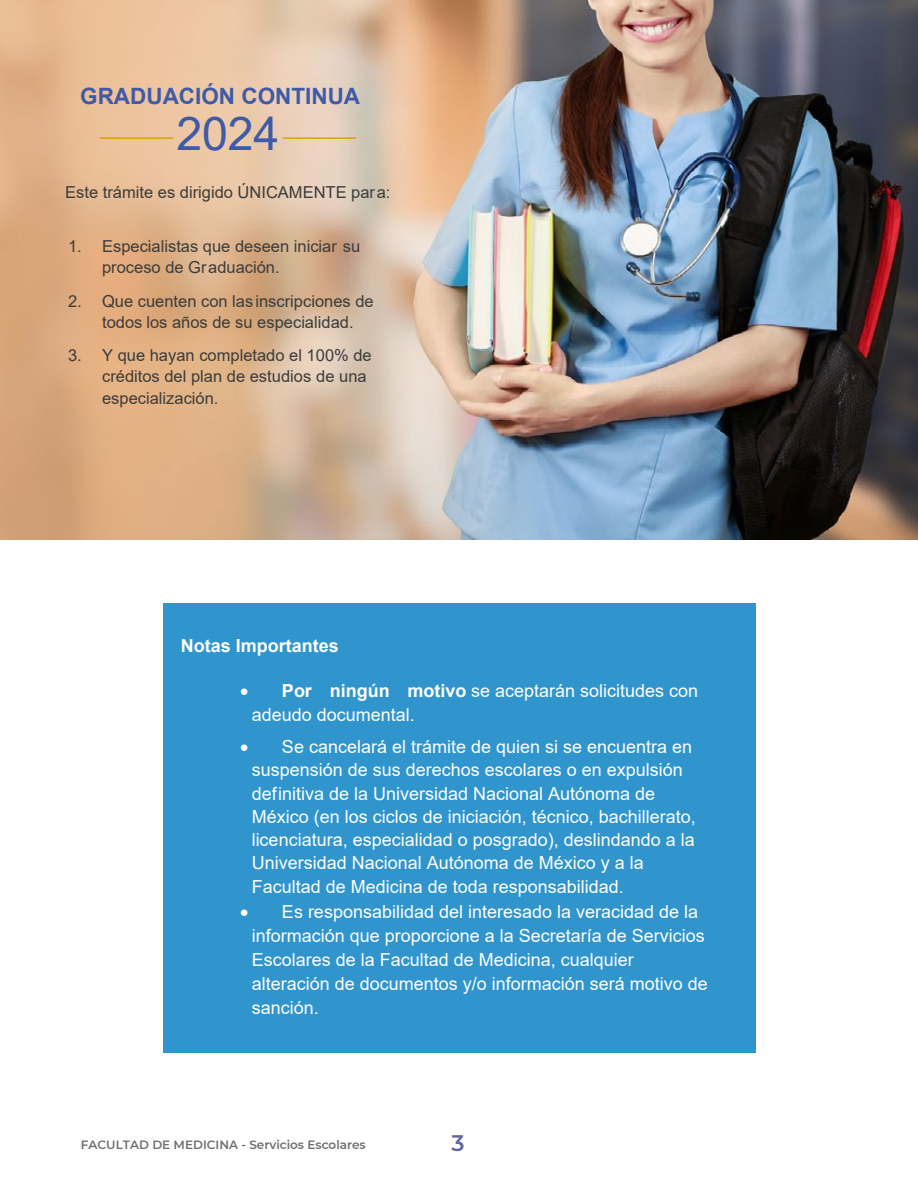
<style>
.page{position:relative;width:918px;height:1188px;background:#fff}
.page>*{position:absolute;margin:0;border:0;box-sizing:border-box;transform-origin:0 0}
.t1{font:46.5px "Arial";color:#3f5aa6}
.t2{font:700 22.5px "Arial";color:#3f5aa6}
.t3{font:600 22.5px "Montserrat";color:#6565a4}
.t4{font:18px/23.2px "Arial";color:#fff}
.t5{font:700 18px "Arial";color:#fff}
.t6{font:16.5px/21px "Arial";color:#3c3c3b}
.t7{font:600 12px "Montserrat";color:#706f6f}
.s1{font-weight:700}
</style>
<div class="page">
<img style="left:1px;top:0;width:917px;height:540px">
<div style="left:163px;top:603px;width:592px;height:449px;background:#3095cc"></div>
<hr style="left:100px;top:137px;width:73px;height:2px;background:#d7a500">
<hr style="left:283px;top:137px;width:73px;height:2px;background:#d7a500">
<p class="t2" style="left:80px;top:80px;width:281px">GRADUACIÓN CONTINUA</p>
<h1 class="t1" style="left:176px;top:102px;width:104px">2024</h1>
<p class="t6" style="left:65px;top:181px;width:327px">Este trámite es dirigido ÚNICAMENTE para:</p>
<p class="t6" style="left:102px;top:236px;width:260px;text-indent:-34px">1. Especialistas que deseen iniciar su proceso de Graduación.</p>
<p class="t6" style="left:102px;top:290px;width:273px;text-indent:-34px">2. Que cuenten con las inscripciones de todos los años de su especialidad.</p>
<p class="t6" style="left:102px;top:345px;width:271px;text-indent:-34px">3. Y que hayan completado el 100% de créditos del plan de estudios de una especialización.</p>
<p class="t5" style="left:181px;top:633px;width:160px">Notas Importantes</p>
<p class="t4" style="left:252px;top:679px;width:448px;line-height:24px;text-indent:-11px">• <span class="s1">Por ningún motivo</span> se aceptarán solicitudes con adeudo documental.</p>
<p class="t4" style="left:252px;top:735px;width:446px;text-indent:-11px">• Se cancelará el trámite de quien si se encuentra en suspensión de sus derechos escolares o en expulsión definitiva de la Universidad Nacional Autónoma de México (en los ciclos de iniciación, técnico, bachillerato, licenciatura, especialidad o posgrado), deslindando a la Universidad Nacional Autónoma de México y a la Facultad de Medicina de toda responsabilidad.</p>
<p class="t4" style="left:252px;top:900px;width:458px;line-height:24.2px;text-indent:-11px">• Es responsabilidad del interesado la veracidad de la información que proporcione a la Secretaría de Servicios Escolares de la Facultad de Medicina, cualquier alteración de documentos y/o información será motivo de sanción.</p>
<p class="t7" style="left:81px;top:1136px;width:286px">FACULTAD DE MEDICINA - Servicios Escolares</p>
<p class="t3" style="left:451px;top:1127px;width:15px">3</p>
</div>
